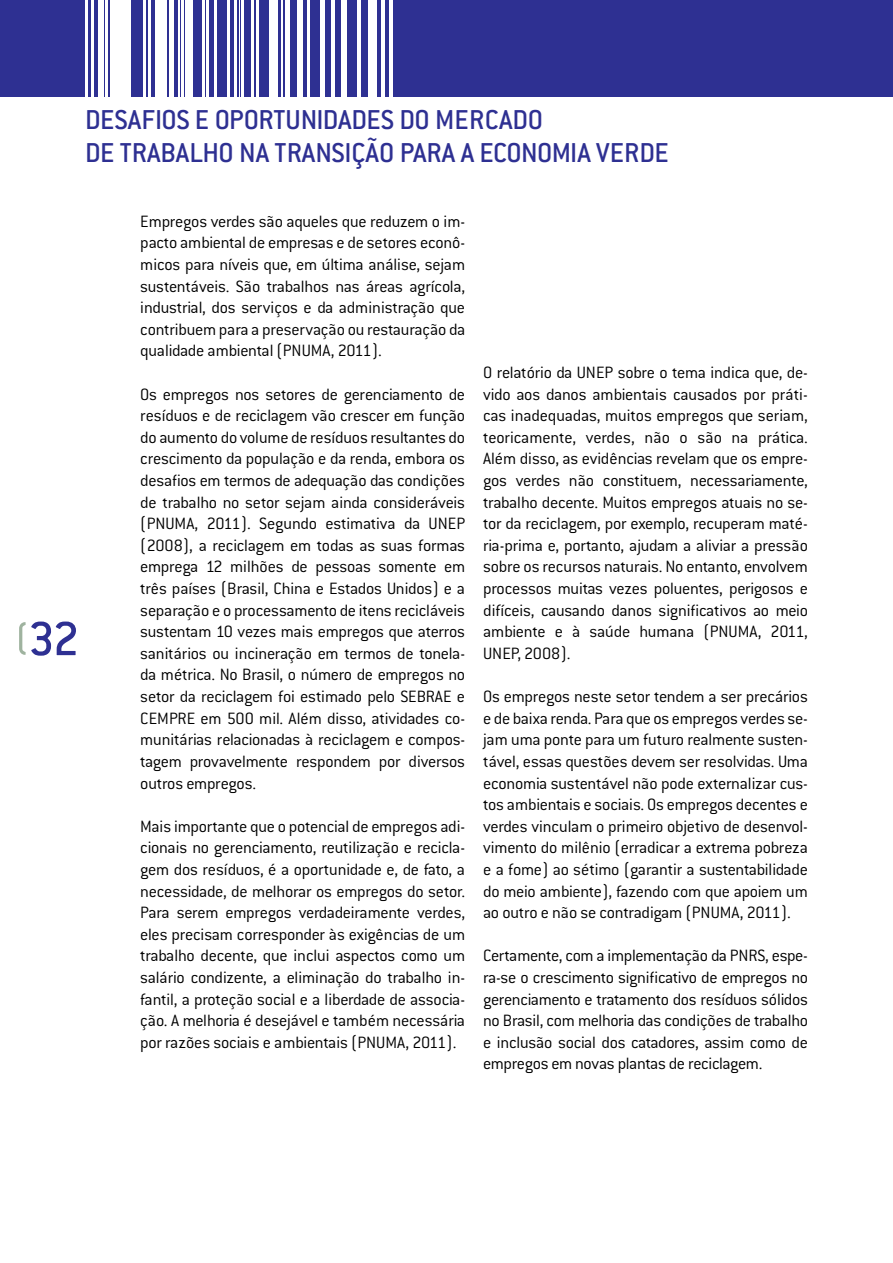
<style>
.page{position:relative;width:893px;height:1263px;background:#fff}
.page>*{position:absolute;margin:0;border:0;box-sizing:border-box;transform-origin:0 0}
.t1{font:500 52.5px "Conduit ITC";color:#2e3092}
.t2{font:500 30px/33px "Conduit ITC";color:#2e3092}
.t3{font:300 18px/21.6px "Conduit ITC";letter-spacing:-.015em;color:#000;text-align:justify}
</style>
<div class="page">
<div style="left:0;top:0;width:893px;height:97px;background:#2e3092"></div>
<div style="left:110px;top:0;width:11px;height:108px;background:#fff"></div>
<div style="left:156px;top:0;width:11px;height:108px;background:#fff"></div>
<div style="left:186px;top:0;width:7px;height:108px;background:#fff"></div>
<div style="left:122px;top:0;width:6px;height:108px;background:#fff"></div>
<hr style="left:129px;top:0;width:2px;height:108px;background:#fff">
<hr style="left:143px;top:0;width:3px;height:108px;background:#fff">
<hr style="left:149px;top:0;width:2px;height:108px;background:#fff">
<hr style="left:169px;top:0;width:4px;height:108px;background:#fff">
<hr style="left:178px;top:0;width:1px;height:108px;background:#fff">
<hr style="left:181px;top:0;width:3px;height:108px;background:#fff">
<hr style="left:202px;top:0;width:2px;height:108px;background:#fff">
<hr style="left:206px;top:0;width:2px;height:108px;background:#fff">
<hr style="left:214px;top:0;width:3px;height:108px;background:#fff">
<hr style="left:227px;top:0;width:2px;height:108px;background:#fff">
<hr style="left:234px;top:0;width:2px;height:108px;background:#fff">
<hr style="left:241px;top:0;width:3px;height:108px;background:#fff">
<hr style="left:251px;top:0;width:3px;height:108px;background:#fff">
<hr style="left:256px;top:0;width:3px;height:108px;background:#fff">
<hr style="left:239px;top:0;width:1px;height:108px;background:#fff">
<hr style="left:368px;top:0;width:1px;height:108px;background:#fff">
<div style="left:269px;top:0;width:9px;height:108px;background:#fff"></div>
<div style="left:285px;top:0;width:5px;height:108px;background:#fff"></div>
<div style="left:297px;top:0;width:5px;height:108px;background:#fff"></div>
<hr style="left:307px;top:0;width:2px;height:108px;background:#fff">
<hr style="left:321px;top:0;width:4px;height:108px;background:#fff">
<hr style="left:331px;top:0;width:3px;height:108px;background:#fff">
<div style="left:341px;top:0;width:5px;height:108px;background:#fff"></div>
<hr style="left:357px;top:0;width:3px;height:108px;background:#fff">
<hr style="left:370px;top:0;width:4px;height:108px;background:#fff">
<hr style="left:381px;top:0;width:4px;height:108px;background:#fff">
<hr style="left:389px;top:0;width:4px;height:108px;background:#fff">
<hr style="left:373px;top:0;width:4px;height:108px;background:#fff">
<hr style="left:105px;top:0;width:2px;height:108px;background:#fff">
<hr style="left:98px;top:0;width:2px;height:108px;background:#fff">
<hr style="left:92px;top:0;width:2px;height:108px;background:#fff">
<hr style="left:85px;top:0;width:2px;height:108px;background:#fff">
<hr style="left:101px;top:0;width:2px;height:108px;background:#fff">
<hr style="left:281px;top:0;width:2px;height:108px;background:#fff">
<svg style="left:19px;top:622px;width:7px;height:33px"></svg>
<h2 class="t2" style="left:85px;top:103px;width:585px">DESAFIOS E OPORTUNIDADES DO MERCADO<br>DE TRABALHO NA TRANSIÇÃO PARA A ECONOMIA VERDE</h2>
<h1 class="t1" style="left:28px;top:609px;width:53px">32</h1>
<p class="t3" style="left:140px;top:210px;width:326px">Empregos verdes são aqueles que reduzem o im&shy;pacto ambiental de empresas e de setores econô&shy;micos para níveis que, em última análise, sejam sustentáveis. São trabalhos nas áreas agrícola, industrial, dos serviços e da administração que contribuem para a preservação ou restauração da qualidade ambiental (PNUMA, 2011).</p>
<p class="t3" style="left:140px;top:383px;width:326px">Os empregos nos setores de gerenciamento de resíduos e de reciclagem vão crescer em função do aumento do volume de resíduos resultantes do crescimento da população e da renda, embora os desafios em termos de adequação das condições de trabalho no setor sejam ainda consideráveis (PNUMA, 2011). Segundo estimativa da UNEP (2008), a reciclagem em todas as suas formas emprega 12 milhões de pessoas somente em três países (Brasil, China e Estados Unidos) e a separação e o processamento de itens recicláveis sustentam 10 vezes mais empregos que aterros sanitários ou incineração em termos de tonela&shy;da métrica. No Brasil, o número de empregos no setor da reciclagem foi estimado pelo SEBRAE e CEMPRE em 500 mil. Além disso, atividades co&shy;munitárias relacionadas à reciclagem e compos&shy;tagem provavelmente respondem por diversos outros empregos.</p>
<p class="t3" style="left:140px;top:815px;width:326px">Mais importante que o potencial de empregos adi&shy;cionais no gerenciamento, reutilização e recicla&shy;gem dos resíduos, é a oportunidade e, de fato, a necessidade, de melhorar os empregos do setor.<br>Para serem empregos verdadeiramente verdes, eles precisam corresponder às exigências de um trabalho decente, que inclui aspectos como um salário condizente, a eliminação do trabalho in&shy;fantil, a proteção social e a liberdade de associa&shy;ção. A melhoria é desejável e também necessária por razões sociais e ambientais (PNUMA, 2011).</p>
<p class="t3" style="left:483px;top:362px;width:326px">O relatório da UNEP sobre o tema indica que, de&shy;vido aos danos ambientais causados por práti&shy;cas inadequadas, muitos empregos que seriam, teoricamente, verdes, não o são na prática.<br>Além disso, as evidências revelam que os empre&shy;gos verdes não constituem, necessariamente, trabalho decente. Muitos empregos atuais no se&shy;tor da reciclagem, por exemplo, recuperam maté&shy;ria-prima e, portanto, ajudam a aliviar a pressão sobre os recursos naturais. No entanto, envolvem processos muitas vezes poluentes, perigosos e difíceis, causando danos significativos ao meio ambiente e à saúde humana (PNUMA, 2011, UNEP, 2008).</p>
<p class="t3" style="left:483px;top:686px;width:326px">Os empregos neste setor tendem a ser precários e de baixa renda. Para que os empregos verdes se&shy;jam uma ponte para um futuro realmente susten&shy;tável, essas questões devem ser resolvidas. Uma economia sustentável não pode externalizar cus&shy;tos ambientais e sociais. Os empregos decentes e verdes vinculam o primeiro objetivo de desenvol&shy;vimento do milênio (erradicar a extrema pobreza e a fome) ao sétimo (garantir a sustentabilidade do meio ambiente), fazendo com que apoiem um ao outro e não se contradigam (PNUMA, 2011).</p>
<p class="t3" style="left:483px;top:945px;width:326px">Certamente, com a implementação da PNRS, espe&shy;ra-se o crescimento significativo de empregos no gerenciamento e tratamento dos resíduos sólidos no Brasil, com melhoria das condições de trabalho e inclusão social dos catadores, assim como de empregos em novas plantas de reciclagem.</p>
</div>
